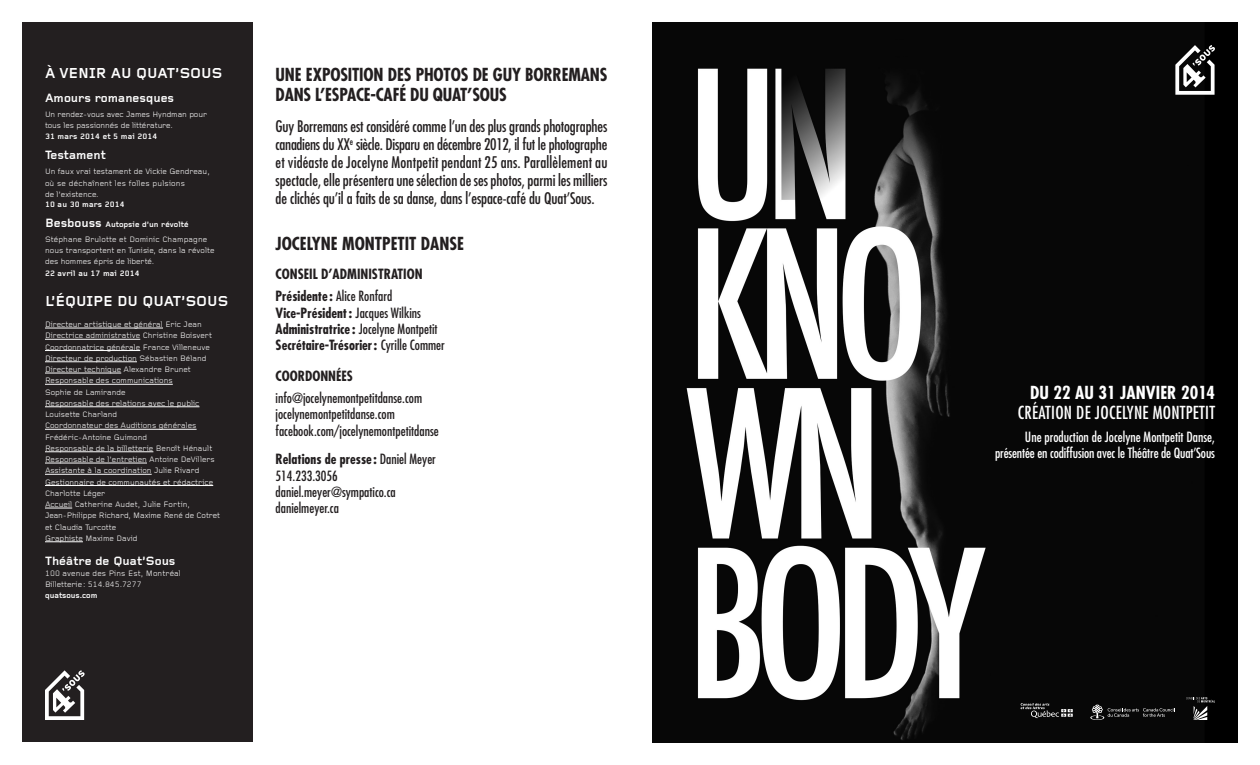
<style>
.page{position:relative;width:1260px;height:765px;background:#fff}
.page>*{position:absolute;margin:0;border:0;box-sizing:border-box;transform-origin:0 0}
.t1{font:700 condensed 17.5px/20px "Futura";letter-spacing:-.01em;color:#231f20}
.t2{font:condensed 17.5px "Futura";letter-spacing:.015em;color:#fff}
.t3{font:700 condensed 17.5px "Futura";letter-spacing:.005em;color:#fff}
.t4{font:condensed 15.62px/18.1px "Futura";letter-spacing:-.005em;color:#231f20;text-align:justify}
.t5{font:700 15px "Foundry Gridnik";letter-spacing:-.005em;color:#fff}
.t6{font:condensed 13.75px "Futura";color:#231f20}
.t7{font:700 condensed 13.75px "Futura";color:#231f20}
.t8{font:condensed 13.75px "Futura";letter-spacing:-.01em;color:#fff}
.t9{font:700 12.5px "Foundry Gridnik";color:#fff}
.t10{font:8.12px "Foundry Gridnik";color:#fff}
.t11{font:700 8.12px "Foundry Gridnik";letter-spacing:.01em;color:#fff}
.t12{font:8.12px "Foundry Gridnik";letter-spacing:.02em;color:#fff}
.s1{font-size:12.5px}
.s2{font-weight:700}
.s3{font-weight:400}
</style>
<div class="page">
<div style="left:22px;top:22px;width:231px;height:720px;background:#231f20"></div>
<img style="left:652px;top:22px;width:586px;height:720px">
<svg style="left:1175px;top:45px;width:40px;height:50px"></svg>
<svg style="left:45px;top:670px;width:40px;height:50px"></svg>
<hr style="left:45px;top:328px;width:118px;height:1px;background:#fff">
<hr style="left:45px;top:339px;width:95px;height:1px;background:#fff">
<hr style="left:45px;top:350px;width:95px;height:1px;background:#fff">
<hr style="left:45px;top:362px;width:92px;height:1px;background:#fff">
<hr style="left:45px;top:373px;width:76px;height:1px;background:#fff">
<hr style="left:45px;top:384px;width:128px;height:1px;background:#fff">
<hr style="left:45px;top:407px;width:154px;height:1px;background:#fff">
<hr style="left:45px;top:429px;width:152px;height:1px;background:#fff">
<hr style="left:45px;top:452px;width:108px;height:1px;background:#fff">
<hr style="left:45px;top:463px;width:102px;height:1px;background:#fff">
<hr style="left:45px;top:474px;width:107px;height:1px;background:#fff">
<hr style="left:45px;top:485px;width:168px;height:1px;background:#fff">
<svg style="left:45px;top:508px;width:27px;height:1px"></svg>
<hr style="left:45px;top:542px;width:38px;height:1px;background:#fff">
<svg style="left:1186px;top:697px;width:29px;height:23px"></svg>
<svg style="left:1090px;top:705px;width:85px;height:15px"></svg>
<svg style="left:1021px;top:703px;width:52px;height:15px"></svg>
<p class="t5" style="left:45px;top:65px;width:179px">À VENIR AU QUAT’SOUS</p>
<p class="t9" style="left:45px;top:91px;width:131px">Amours romanesques</p>
<p class="t10" style="left:45px;top:110px;width:164px">Un rendez-vous avec James Hyndman pour</p>
<p class="t10" style="left:45px;top:121px;width:129px">tous les passionnés de littérature.</p>
<p class="t11" style="left:45px;top:132px;width:114px">31 mars 2014 et 5 mai 2014</p>
<p class="t9" style="left:45px;top:148px;width:62px">Testament</p>
<p class="t10" style="left:45px;top:167px;width:166px">Un faux vrai testament de Vickie Gendreau,</p>
<p class="t12" style="left:45px;top:179px;width:142px">où se déchaînent les folles pulsions</p>
<p class="t10" style="left:45px;top:190px;width:55px">de l’existence.</p>
<p class="t11" style="left:45px;top:200px;width:81px">10 au 30 mars 2014</p>
<p class="t11" style="left:45px;top:220px;width:145px"><span class="s1">Besbouss</span> Autopsie d’un révolté</p>
<p class="t10" style="left:45px;top:235px;width:164px">Stéphane Brulotte et Dominic Champagne</p>
<p class="t10" style="left:45px;top:246px;width:171px">nous transportent en Tunisie, dans la révolte</p>
<p class="t10" style="left:45px;top:257px;width:111px">des hommes épris de liberté.</p>
<p class="t11" style="left:45px;top:269px;width:96px">22 avril au 17 mai 2014</p>
<p class="t5" style="left:45px;top:293px;width:185px">L’ÉQUIPE DU QUAT’SOUS</p>
<p class="t10" style="left:45px;top:320px;width:158px">Directeur artistique et général Eric Jean</p>
<p class="t10" style="left:45px;top:331px;width:169px">Directrice administrative Christine Boisvert</p>
<p class="t10" style="left:45px;top:343px;width:167px">Coordonnatrice générale France Villeneuve</p>
<p class="t10" style="left:45px;top:354px;width:163px">Directeur de production Sébastien Béland</p>
<p class="t10" style="left:45px;top:365px;width:147px">Directeur technique Alexandre Brunet</p>
<p class="t10" style="left:45px;top:376px;width:129px">Responsable des communications</p>
<p class="t10" style="left:45px;top:388px;width:82px">Sophie de Lamirande</p>
<p class="t10" style="left:45px;top:399px;width:156px">Responsable des relations avec le public</p>
<p class="t10" style="left:45px;top:410px;width:74px">Louisette Charland</p>
<p class="t10" style="left:45px;top:421px;width:153px">Coordonnateur des Auditions générales</p>
<p class="t10" style="left:45px;top:433px;width:104px">Frédéric-Antoine Guimond</p>
<p class="t10" style="left:45px;top:444px;width:169px">Responsable de la billetterie Benoît Hénault</p>
<p class="t10" style="left:45px;top:455px;width:171px">Responsable de l’entretien Antoine DeVillers</p>
<p class="t10" style="left:45px;top:466px;width:156px">Assistante à la coordination Julie Rivard</p>
<p class="t10" style="left:45px;top:478px;width:170px">Gestionnaire de communautés et rédactrice</p>
<p class="t10" style="left:45px;top:489px;width:62px">Charlotte Léger</p>
<p class="t10" style="left:45px;top:500px;width:147px">Accueil Catherine Audet, Julie Fortin,</p>
<p class="t10" style="left:45px;top:511px;width:177px">Jean-Philippe Richard, Maxime René de Cotret</p>
<p class="t10" style="left:45px;top:523px;width:73px">et Claudia Turcotte</p>
<p class="t10" style="left:45px;top:534px;width:94px">Graphiste Maxime David</p>
<p class="t9" style="left:45px;top:554px;width:132px">Théâtre de Quat’Sous</p>
<p class="t10" style="left:45px;top:569px;width:138px">100 avenue des Pins Est, Montréal</p>
<p class="t10" style="left:45px;top:580px;width:98px">Billetterie: 514.845.7277</p>
<p class="t11" style="left:45px;top:591px;width:54px">quatsous.com</p>
<p class="t1" style="left:276px;top:65px;width:333px">UNE EXPOSITION DES PHOTOS DE GUY BORREMANS<br>DANS L’ESPACE-CAFÉ DU QUAT’SOUS</p>
<p class="t4" style="left:276px;top:117px;width:333px">Guy Borremans est considéré comme l’un des plus grands photographes canadiens du XX<sup>e</sup> siècle. Disparu en décembre 2012, il fut le photographe et vidéaste de Jocelyne Montpetit pendant 25 ans. Parallèlement au spectacle, elle présentera une sélection de ses photos, parmi les milliers de clichés qu’il a faits de sa danse, dans l’espace-café du Quat’Sous.</p>
<p class="t1" style="left:276px;top:234px;width:190px">JOCELYNE MONTPETIT DANSE</p>
<p class="t7" style="left:276px;top:265px;width:148px">CONSEIL D’ADMINISTRATION</p>
<p class="t6" style="left:276px;top:288px;width:118px"><span class="s2">Présidente :</span> Alice Ronfard</p>
<p class="t7" style="left:276px;top:304px;width:147px">Vice-Président: <span class="s3">Jacques Wilkins</span></p>
<p class="t6" style="left:276px;top:320px;width:164px"><span class="s2">Administratrice :</span> Jocelyne Montpetit</p>
<p class="t7" style="left:276px;top:336px;width:171px">Secrétaire-Trésorier: <span class="s3">Cyrille Commer</span></p>
<p class="t7" style="left:276px;top:367px;width:79px">COORDONNÉES</p>
<p class="t6" style="left:276px;top:389px;width:148px">info@jocelynemontpetitdanse.com</p>
<p class="t6" style="left:276px;top:406px;width:121px">jocelynemontpetitdanse.com</p>
<p class="t6" style="left:276px;top:422px;width:165px">facebook.com/jocelynemontpetitdanse</p>
<p class="t7" style="left:276px;top:451px;width:162px">Relations de presse: <span class="s3">Daniel Meyer</span></p>
<p class="t6" style="left:276px;top:467px;width:64px">514.233.3056</p>
<p class="t6" style="left:276px;top:483px;width:122px">daniel.meyer@sympatico.ca</p>
<p class="t6" style="left:276px;top:499px;width:65px">danielmeyer.ca</p>
<p class="t3" style="left:1030px;top:382px;width:186px">DU 22 AU 31 JANVIER 2014</p>
<p class="t2" style="left:1018px;top:402px;width:199px">CRÉATION DE JOCELYNE MONTPETIT</p>
<p class="t8" style="left:1025px;top:428px;width:192px">Une production de Jocelyne Montpetit Danse,</p>
<p class="t8" style="left:995px;top:445px;width:221px">présentée en codiffusion avec le Théâtre de Quat’Sous</p>
</div>
